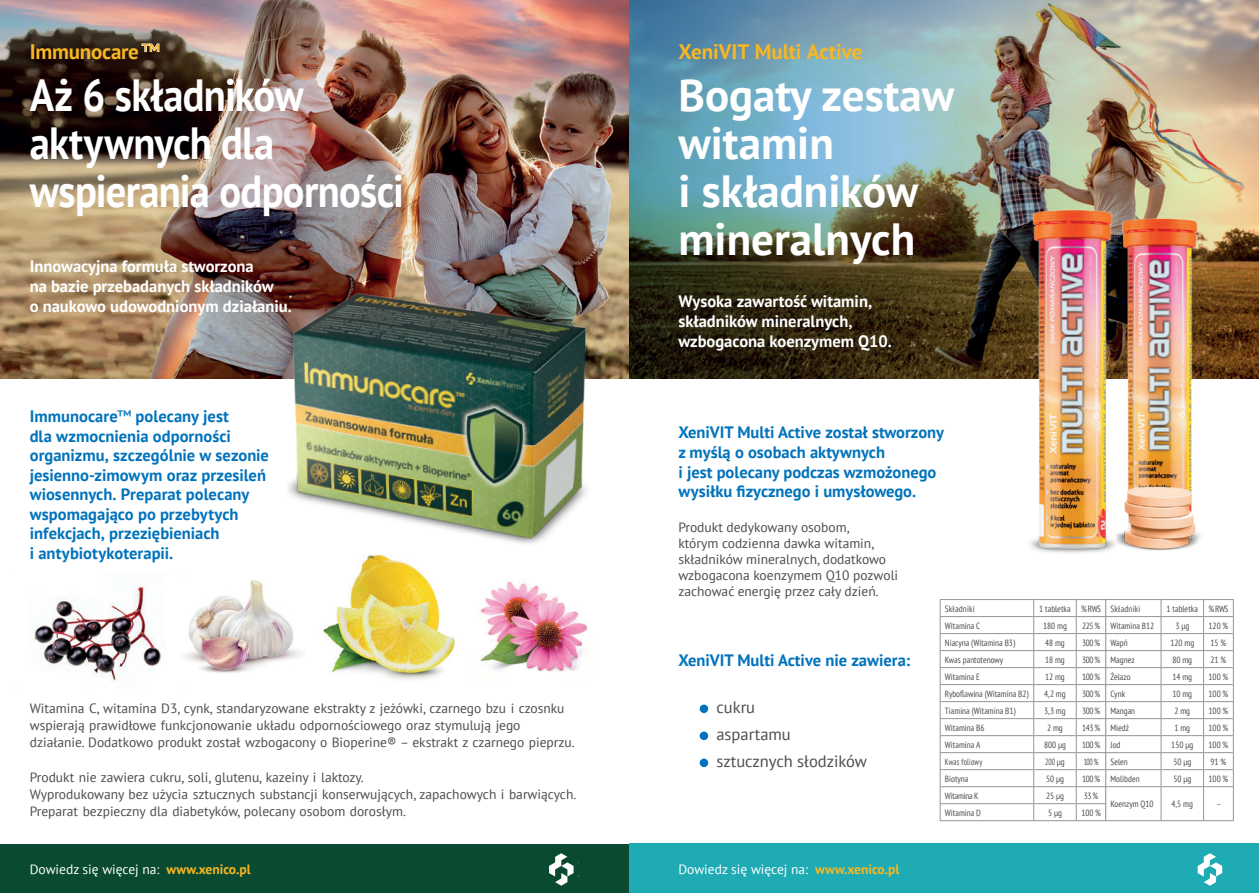
<style>
.page{position:relative;width:1259px;height:893px;background:#fff}
.page>*{position:absolute;margin:0;border:0;box-sizing:border-box;transform-origin:0 0}
.t1{font:700 45px/48px "PT Sans";letter-spacing:-.005em;color:#fff;scale:.9 1}
.t2{font:700 45px/48px "PT Sans";letter-spacing:-.005em;color:#fff}
.t3{font:700 21px "PT Sans";letter-spacing:-.01em;color:#f8b722}
.t4{font:700 16.5px/19.5px "PT Sans";color:#0073bc}
.t5{font:700 16.5px/19.8px "PT Sans";color:#fff}
.t6{font:16.5px/27px "PT Sans";color:#4b4c4d}
.t7{font:13.5px/17.2px "PT Sans";color:#4b4c4d}
.t8{font:13.5px "PT Sans";color:#fff}
.t9{font:condensed 9px "PT Sans";color:#4b4c4d}
.t10{font:condensed 9px "PT Sans";letter-spacing:.02em;color:#4b4c4d}
.t11{font:condensed 9px "PT Sans";letter-spacing:.025em;color:#4b4c4d;scale:.86 1}
.t12{font:condensed 9px "PT Sans";color:#4b4c4d;scale:.82 1}
.t13{font:condensed 9px "PT Sans";letter-spacing:-.025em;color:#4b4c4d}
.s1{font-weight:400;color:#fff}
.s2{font-weight:700;color:#f8b722}
</style>
<div class="page">
<img style="left:186px;top:579px;width:117px;height:94px">
<img style="left:34px;top:586px;width:127px;height:95px">
<img style="left:0;top:0;width:629px;height:378px">
<div style="left:0;top:844px;width:629px;height:49px;background:#094a31"></div>
<svg style="left:549px;top:853px;width:24px;height:33px"></svg>
<img style="left:323px;top:573px;width:132px;height:107px">
<img style="left:480px;top:581px;width:108px;height:91px">
<img style="left:264px;top:259px;width:348px;height:314px">
<img style="left:629px;top:0;width:630px;height:378px">
<div style="left:629px;top:843px;width:630px;height:50px;background:#1eabb4"></div>
<svg style="left:1197px;top:853px;width:25px;height:33px"></svg>
<div style="left:699px;top:705px;width:9px;height:8px;background:#0073bc;border-radius:50%"></div>
<div style="left:699px;top:732px;width:9px;height:8px;background:#0073bc;border-radius:50%"></div>
<div style="left:699px;top:759px;width:9px;height:8px;background:#0073bc;border-radius:50%"></div>
<hr style="left:939px;top:599px;width:94px;height:1px;background:#939598">
<hr style="left:1033px;top:599px;width:43px;height:1px;background:#939598">
<hr style="left:1076px;top:599px;width:30px;height:1px;background:#939598">
<hr style="left:1105px;top:599px;width:56px;height:1px;background:#939598">
<hr style="left:1161px;top:599px;width:42px;height:1px;background:#939598">
<hr style="left:1203px;top:599px;width:30px;height:1px;background:#939598">
<svg style="left:939px;top:600px;width:295px;height:221px"></svg>
<hr style="left:1105px;top:786px;width:56px;height:1px;background:#939598">
<hr style="left:1105px;top:787px;width:1px;height:33px;background:#939598">
<hr style="left:1161px;top:786px;width:42px;height:1px;background:#939598">
<hr style="left:1160px;top:787px;width:1px;height:33px;background:#939598">
<hr style="left:1203px;top:786px;width:30px;height:1px;background:#939598">
<hr style="left:1203px;top:787px;width:1px;height:33px;background:#939598">
<hr style="left:1233px;top:787px;width:1px;height:33px;background:#939598">
<hr style="left:1105px;top:820px;width:56px;height:1px;background:#939598">
<hr style="left:1161px;top:820px;width:42px;height:1px;background:#939598">
<hr style="left:1203px;top:820px;width:30px;height:1px;background:#939598">
<img style="left:894px;top:201px;width:356px;height:178px">
<img style="left:990px;top:211px;width:269px;height:342px">
<img style="left:1101px;top:461px;width:107px;height:92px">
<p class="t3" style="left:30px;top:37px;width:131px">Immunocare<span class="s1">™</span></p>
<p class="t1" style="left:30px;top:71px;width:417px">Aż 6 składników aktywnych dla wspierania odporności</p>
<p class="t5" style="left:30px;top:256px;width:263px">Innowacyjna formuła stworzona<br>na bazie przebadanych składników<br>o naukowo udowodnionym działaniu.</p>
<p class="t4" style="left:30px;top:406px;width:241px">Immunocare<span class="s1">™</span> polecany jest<br>dla wzmocnienia odporności organizmu, szczególnie w sezonie jesienno-zimowym oraz przesileń wiosennych. Preparat polecany wspomagająco po przebytych infekcjach, przeziębieniach<br>i antybiotykoterapii.</p>
<p class="t7" style="left:30px;top:699px;width:546px">Witamina C, witamina D3, cynk, standaryzowane ekstrakty z jeżówki, czarnego bzu i czosnku wspierają prawidłowe funkcjonowanie układu odpornościowego oraz stymulują jego działanie. Dodatkowo produkt został wzbogacony o Bioperine® – ekstrakt z czarnego pieprzu.</p>
<p class="t7" style="left:30px;top:768px;width:548px">Produkt nie zawiera cukru, soli, glutenu, kazeiny i laktozy.<br>Wyprodukowany bez użycia sztucznych substancji konserwujących, zapachowych i barwiących.<br>Preparat bezpieczny dla diabetyków, polecany osobom dorosłym.</p>
<p class="t8" style="left:30px;top:860px;width:222px">Dowiedz się więcej na: <span class="s2">www.xenico.pl</span></p>
<p class="t3" style="left:678px;top:37px;width:185px">XeniVIT Multi Active</p>
<p class="t2" style="left:678px;top:71px;width:277px">Bogaty zestaw witamin<br>i składników mineralnych</p>
<p class="t5" style="left:678px;top:291px;width:215px">Wysoka zawartość witamin, składników mineralnych, wzbogacona koenzymem Q10.</p>
<p class="t4" style="left:678px;top:422px;width:267px">XeniVIT Multi Active został stworzony z myślą o osobach aktywnych<br>i jest polecany podczas wzmożonego wysiłku fizycznego i umysłowego.</p>
<p class="t7" style="left:678px;top:518px;width:221px;line-height:16.2px">Produkt dedykowany osobom,<br>którym codzienna dawka witamin, składników mineralnych, dodatkowo wzbogacona koenzymem Q10 pozwoli zachować energię przez cały dzień.</p>
<p class="t4" style="left:678px;top:650px;width:233px">XeniVIT Multi Active nie zawiera:</p>
<p class="t6" style="left:716px;top:693px;width:152px">cukru<br>aspartamu sztucznych słodzików</p>
<p class="t10" style="left:945px;top:603px;width:31px">Składniki</p>
<p class="t9" style="left:1039px;top:603px;width:63px">1 tabletka % RWS</p>
<p class="t9" style="left:945px;top:620px;width:37px">Witamina C</p>
<p class="t9" style="left:1043px;top:620px;width:25px">180 mg</p>
<p class="t9" style="left:1082px;top:620px;width:19px">225 %</p>
<p class="t9" style="left:945px;top:637px;width:72px">Niacyna (Witamina B3)</p>
<p class="t9" style="left:1045px;top:637px;width:21px">48 mg</p>
<p class="t9" style="left:1082px;top:637px;width:19px">300 %</p>
<p class="t9" style="left:945px;top:654px;width:60px">Kwas pantotenowy</p>
<p class="t9" style="left:1045px;top:654px;width:21px">18 mg</p>
<p class="t9" style="left:1082px;top:654px;width:19px">300 %</p>
<p class="t9" style="left:945px;top:671px;width:37px">Witamina E</p>
<p class="t9" style="left:1045px;top:671px;width:21px">12 mg</p>
<p class="t9" style="left:1082px;top:671px;width:19px">100 %</p>
<p class="t9" style="left:945px;top:688px;width:85px">Ryboflawina (Witamina B2)</p>
<p class="t9" style="left:1044px;top:688px;width:23px">4,2 mg</p>
<p class="t9" style="left:1082px;top:688px;width:19px">300 %</p>
<p class="t9" style="left:945px;top:705px;width:72px">Tiamina (Witamina B1)</p>
<p class="t9" style="left:1044px;top:705px;width:23px">3,3 mg</p>
<p class="t9" style="left:1082px;top:705px;width:19px">300 %</p>
<p class="t9" style="left:945px;top:722px;width:41px">Witamina B6</p>
<p class="t9" style="left:1047px;top:722px;width:17px">2 mg</p>
<p class="t9" style="left:1082px;top:722px;width:19px">143 %</p>
<p class="t9" style="left:945px;top:739px;width:37px">Witamina A</p>
<p class="t9" style="left:1044px;top:739px;width:23px">800 μg</p>
<p class="t9" style="left:1082px;top:739px;width:19px">100 %</p>
<p class="t11" style="left:945px;top:756px;width:45px">Kwas foliowy</p>
<p class="t12" style="left:1045px;top:756px;width:25px">200 μg</p>
<p class="t12" style="left:1083px;top:756px;width:19px">100 %</p>
<p class="t9" style="left:945px;top:773px;width:25px">Biotyna</p>
<p class="t9" style="left:1046px;top:773px;width:19px">50 μg</p>
<p class="t9" style="left:1082px;top:773px;width:19px">100 %</p>
<p class="t13" style="left:945px;top:790px;width:35px">Witamina K</p>
<p class="t9" style="left:1046px;top:790px;width:19px">25 μg</p>
<p class="t9" style="left:1084px;top:790px;width:16px">33 %</p>
<p class="t9" style="left:945px;top:807px;width:38px">Witamina D</p>
<p class="t9" style="left:1048px;top:807px;width:15px">5 μg</p>
<p class="t9" style="left:1081px;top:807px;width:21px">100 %</p>
<p class="t10" style="left:1110px;top:603px;width:31px">Składniki</p>
<p class="t9" style="left:1166px;top:603px;width:63px">1 tabletka % RWS</p>
<p class="t9" style="left:1110px;top:620px;width:45px">Witamina B12</p>
<p class="t9" style="left:1175px;top:620px;width:15px">3 μg</p>
<p class="t9" style="left:1208px;top:620px;width:21px">120 %</p>
<p class="t9" style="left:1110px;top:637px;width:19px">Wapń</p>
<p class="t9" style="left:1170px;top:637px;width:25px">120 mg</p>
<p class="t9" style="left:1210px;top:637px;width:17px">15 %</p>
<p class="t9" style="left:1110px;top:654px;width:26px">Magnez</p>
<p class="t9" style="left:1172px;top:654px;width:21px">80 mg</p>
<p class="t9" style="left:1210px;top:654px;width:17px">21 %</p>
<p class="t9" style="left:1110px;top:671px;width:22px">Żelazo</p>
<p class="t9" style="left:1172px;top:671px;width:21px">14 mg</p>
<p class="t9" style="left:1208px;top:671px;width:21px">100 %</p>
<p class="t9" style="left:1110px;top:688px;width:16px">Cynk</p>
<p class="t9" style="left:1172px;top:688px;width:21px">10 mg</p>
<p class="t9" style="left:1208px;top:688px;width:21px">100 %</p>
<p class="t9" style="left:1110px;top:705px;width:26px">Mangan</p>
<p class="t9" style="left:1174px;top:705px;width:17px">2 mg</p>
<p class="t9" style="left:1208px;top:705px;width:21px">100 %</p>
<p class="t9" style="left:1110px;top:722px;width:20px">Miedź</p>
<p class="t9" style="left:1174px;top:722px;width:17px">1 mg</p>
<p class="t9" style="left:1208px;top:722px;width:21px">100 %</p>
<p class="t9" style="left:1110px;top:739px;width:11px">Jod</p>
<p class="t9" style="left:1171px;top:739px;width:23px">150 μg</p>
<p class="t9" style="left:1208px;top:739px;width:21px">100 %</p>
<p class="t9" style="left:1110px;top:756px;width:19px">Selen</p>
<p class="t9" style="left:1173px;top:756px;width:19px">50 μg</p>
<p class="t9" style="left:1210px;top:756px;width:17px">91 %</p>
<p class="t9" style="left:1110px;top:773px;width:31px">Molibden</p>
<p class="t9" style="left:1173px;top:773px;width:19px">50 μg</p>
<p class="t9" style="left:1208px;top:773px;width:21px">100 %</p>
<p class="t9" style="left:1110px;top:798px;width:45px">Koenzym Q10</p>
<p class="t9" style="left:1171px;top:798px;width:23px">4,5 mg</p>
<p class="t9" style="left:1216px;top:798px;width:6px">–</p>
<p class="t8" style="left:678px;top:860px;width:222px">Dowiedz się więcej na: <span class="s2">www.xenico.pl</span></p>
</div>
